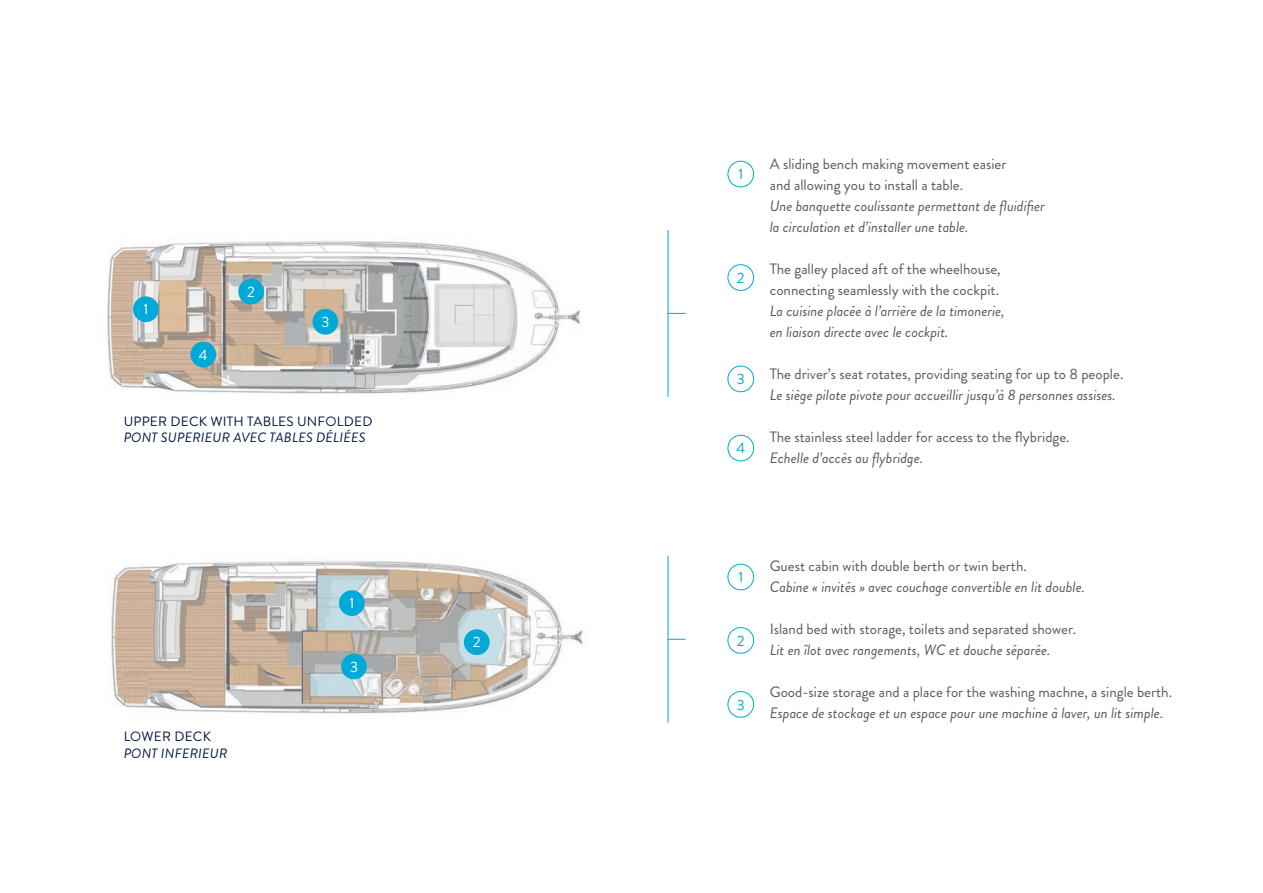
<style>
.page{position:relative;width:1263px;height:893px;background:#fff}
.page>*{position:absolute;margin:0;border:0;box-sizing:border-box;transform-origin:0 0}
.t1{font:italic 15px/21px "Brandon Grotesque";color:#57585a}
.t2{font:15px/21px "Brandon Grotesque";color:#57585a}
.t3{font:15px "Brandon Grotesque";color:#00a9d8}
.t4{font:15px "Brandon Grotesque";color:#fff}
.t5{font:italic 13.5px "Brandon Grotesque";letter-spacing:.02em;color:#001441}
.t6{font:13.5px "Brandon Grotesque";letter-spacing:.02em;color:#001441}
</style>
<div class="page">
<div style="left:727px;top:161px;width:27px;height:26px;border:1px solid #00a9d8;border-radius:50%"></div>
<div style="left:727px;top:564px;width:27px;height:26px;border:1px solid #00a9d8;border-radius:50%"></div>
<div style="left:727px;top:264px;width:27px;height:27px;border:1px solid #00a9d8;border-radius:50%"></div>
<div style="left:727px;top:366px;width:27px;height:26px;border:1px solid #00a9d8;border-radius:50%"></div>
<div style="left:727px;top:435px;width:27px;height:26px;border:1px solid #00a9d8;border-radius:50%"></div>
<div style="left:727px;top:627px;width:27px;height:27px;border:1px solid #00a9d8;border-radius:50%"></div>
<div style="left:727px;top:691px;width:27px;height:27px;border:1px solid #00a9d8;border-radius:50%"></div>
<img style="left:111px;top:561px;width:472px;height:153px">
<img style="left:107px;top:241px;width:474px;height:153px">
<hr style="left:668px;top:230px;width:1px;height:167px;background:#00a9d8">
<hr style="left:668px;top:556px;width:1px;height:167px;background:#00a9d8">
<svg style="left:669px;top:313px;width:17px;height:1px"></svg>
<svg style="left:668px;top:639px;width:18px;height:1px"></svg>
<div style="left:190px;top:342px;width:26px;height:25px;background:#00a9d8;border-radius:50%"></div>
<div style="left:133px;top:296px;width:26px;height:26px;background:#00a9d8;border-radius:50%"></div>
<div style="left:238px;top:279px;width:26px;height:25px;background:#00a9d8;border-radius:50%"></div>
<div style="left:312px;top:309px;width:26px;height:26px;background:#00a9d8;border-radius:50%"></div>
<div style="left:339px;top:590px;width:26px;height:26px;background:#00a9d8;border-radius:50%"></div>
<div style="left:341px;top:654px;width:26px;height:25px;background:#00a9d8;border-radius:50%"></div>
<div style="left:464px;top:629px;width:26px;height:26px;background:#00a9d8;border-radius:50%"></div>
<p class="t4" style="left:143px;top:303px;width:6px">1</p>
<p class="t4" style="left:199px;top:349px;width:10px">4</p>
<p class="t4" style="left:247px;top:286px;width:9px">2</p>
<p class="t4" style="left:321px;top:316px;width:9px">3</p>
<p class="t6" style="left:123px;top:413px;width:251px">UPPER DECK WITH TABLES UNFOLDED</p>
<p class="t5" style="left:123px;top:429px;width:244px">PONT SUPERIEUR AVEC TABLES DÉLIÉES</p>
<p class="t4" style="left:349px;top:597px;width:6px">1</p>
<p class="t6" style="left:123px;top:729px;width:89px">LOWER DECK</p>
<p class="t5" style="left:123px;top:745px;width:106px">PONT INFERIEUR</p>
<p class="t4" style="left:350px;top:661px;width:9px">3</p>
<p class="t4" style="left:473px;top:636px;width:9px">2</p>
<p class="t3" style="left:738px;top:168px;width:6px">1</p>
<p class="t3" style="left:737px;top:272px;width:9px">2</p>
<p class="t3" style="left:737px;top:373px;width:9px">3</p>
<p class="t3" style="left:736px;top:442px;width:10px">4</p>
<p class="t2" style="left:770px;top:155px;width:238px">A sliding bench making movement easier and allowing you to install a table.</p>
<p class="t1" style="left:770px;top:196px;width:277px">Une banquette coulissante permettant de fluidifier la circulation et d’installer une table.</p>
<p class="t2" style="left:770px;top:260px;width:232px">The galley placed aft of the wheelhouse, connecting seamlessly with the cockpit.</p>
<p class="t1" style="left:770px;top:301px;width:236px">La cuisine placée à l’arrière de la timonerie, en liaison directe avec le cockpit.</p>
<p class="t2" style="left:770px;top:365px;width:355px">The driver’s seat rotates, providing seating for up to 8 people.</p>
<p class="t1" style="left:770px;top:385px;width:348px">Le siège pilote pivote pour accueillir jusqu’à 8 personnes assises.</p>
<p class="t2" style="left:770px;top:428px;width:301px">The stainless steel ladder for access to the flybridge.</p>
<p class="t1" style="left:770px;top:448px;width:155px">Echelle d’accès au flybridge.</p>
<p class="t3" style="left:738px;top:571px;width:6px">1</p>
<p class="t3" style="left:737px;top:635px;width:9px">2</p>
<p class="t3" style="left:737px;top:699px;width:9px">3</p>
<p class="t2" style="left:770px;top:557px;width:259px">Guest cabin with double berth or twin berth.</p>
<p class="t1" style="left:770px;top:576px;width:317px">Cabine « invités » avec couchage convertible en lit double.</p>
<p class="t2" style="left:770px;top:620px;width:308px">Island bed with storage, toilets and separated shower.</p>
<p class="t1" style="left:770px;top:639px;width:282px">Lit en îlot avec rangements, WC et douche séparée.</p>
<p class="t2" style="left:770px;top:683px;width:404px">Good-size storage and a place for the washing machne, a single berth.</p>
<p class="t1" style="left:770px;top:702px;width:395px">Espace de stockage et un espace pour une machine à laver, un lit simple.</p>
</div>
